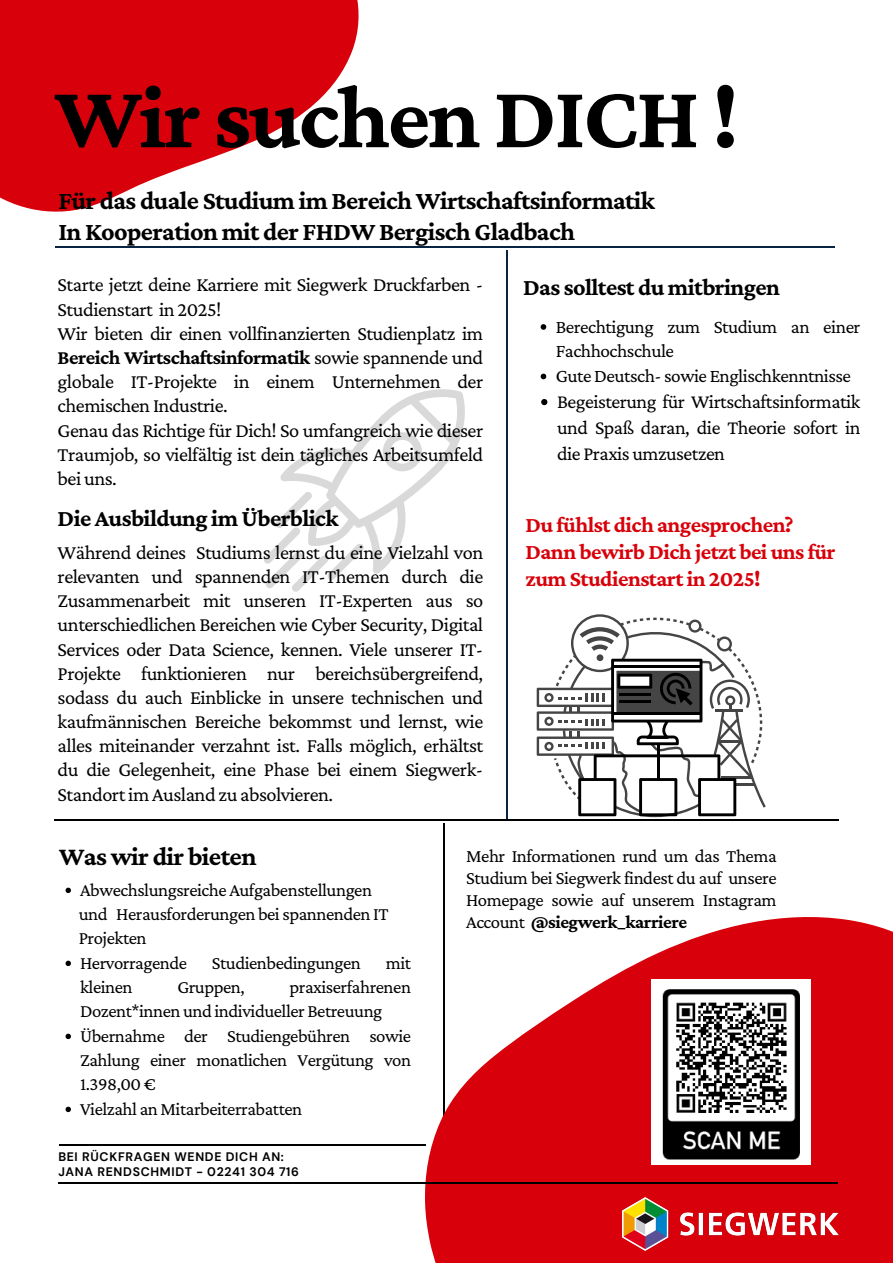
<style>
.page{position:relative;width:893px;height:1263px;background:#fff}
.page>*{position:absolute;margin:0;border:0;box-sizing:border-box;transform-origin:0 0}
.t1{font:700 91.5px "Crimson Pro";letter-spacing:-.025em;color:#000}
.t2{font:700 26.55px "Crimson Pro";letter-spacing:-.025em;color:#000}
.t3{font:700 26.1px/30.9px "Crimson Pro";letter-spacing:-.025em;color:#000}
.t4{font:700 24.15px "Crimson Pro";letter-spacing:-.025em;color:#000}
.t5{font:700 22.5px/27px "Crimson Pro";letter-spacing:-.025em;color:#d8000a}
.t6{font:20.33px/24.2px "Crimson Pro";letter-spacing:-.025em;color:#000}
.t7{font:19.95px/25.9px "Crimson Pro";letter-spacing:-.025em;color:#000;text-align:justify}
.t8{font:19.2px/24.8px "Crimson Pro";letter-spacing:-.025em;color:#000}
.t9{font:18.75px/24.3px "Crimson Pro";letter-spacing:-.025em;color:#000}
.t10{font:700 12.38px "DM Sans";letter-spacing:.055em;color:#000}
.s1{font-weight:700}
</style>
<div class="page">
<hr style="left:506px;top:251px;width:2px;height:568px;background:#092342">
<hr style="left:443px;top:823px;width:2px;height:360px;background:#000">
<hr style="left:54px;top:819px;width:784px;height:1px;background:#000">
<svg style="left:414px;top:917px;width:479px;height:346px;fill:#d8000a"></svg>
<svg style="left:0;top:0;width:410px;height:248px;fill:#d8000a"></svg>
<hr style="left:56px;top:247px;width:779px;height:1px;background:#092342">
<hr style="left:58px;top:1182px;width:779px;height:2px;background:#000">
<hr style="left:59px;top:1144px;width:366px;height:1px;background:#000">
<img style="left:622px;top:1197px;width:216px;height:53px">
<svg style="left:264px;top:389px;width:201px;height:203px"></svg>
<svg style="left:537px;top:614px;width:228px;height:204px"></svg>
<hr style="left:619px;top:693px;width:32px;height:3px;background:#000">
<hr style="left:619px;top:700px;width:32px;height:3px;background:#000">
<img style="left:651px;top:980px;width:159px;height:185px">
<svg style="left:66px;top:888px;width:5px;height:5px"></svg>
<svg style="left:66px;top:961px;width:5px;height:5px"></svg>
<svg style="left:66px;top:1034px;width:5px;height:5px"></svg>
<svg style="left:66px;top:1107px;width:5px;height:5px"></svg>
<svg style="left:540px;top:324px;width:6px;height:6px"></svg>
<svg style="left:540px;top:374px;width:6px;height:5px"></svg>
<svg style="left:541px;top:399px;width:6px;height:6px"></svg>
<h4 class="t1" style="left:55px;top:65px;width:685px">Wir suchen DICH !</h4>
<p class="t3" style="left:58px;top:184px;width:598px">Für das duale Studium im Bereich Wirtschaftsinformatik<br>In Kooperation mit der FHDW Bergisch Gladbach</p>
<p class="t6" style="left:58px;top:272px;width:427px">Starte jetzt deine Karriere mit Siegwerk Druckfarben -</p>
<h5 class="t4" style="left:523px;top:273px;width:258px">Das solltest du mitbringen</h5>
<p class="t6" style="left:58px;top:296px;width:427px">Studienstart in 2025!<br>Wir bieten dir einen vollfinanzierten Studienplatz im <span class="s1">Bereich Wirtschaftsinformatik</span> sowie spannende und globale IT-Projekte in einem Unternehmen der chemischen Industrie.<br>Genau das Richtige für Dich! So umfangreich wie dieser Traumjob, so vielfältig ist dein tägliches Arbeitsumfeld bei uns.</p>
<h5 class="t8" style="left:556px;top:314px;width:306px">Berechtigung zum Studium an einer<br>Fachhochschule</h5>
<p class="t8" style="left:556px;top:363px;width:297px">Gute Deutsch- sowie Englischkenntnisse</p>
<p class="t7" style="left:557px;top:388px;width:305px">Begeisterung für Wirtschaftsinformatik und Spaß daran, die Theorie sofort in die Praxis umzusetzen</p>
<h2 class="t4" style="left:58px;top:504px;width:282px">Die Ausbildung im Überblick</h2>
<p class="t6" style="left:58px;top:540px;width:427px;text-align:justify">Während deines Studiums lernst du eine Vielzahl von relevanten und spannenden IT-Themen durch die Zusammenarbeit mit unseren IT-Experten aus so unterschiedlichen Bereichen wie Cyber Security, Digital Services oder Data Science, kennen. Viele unserer IT-Projekte funktionieren nur bereichsübergreifend, sodass du auch Einblicke in unsere technischen und kaufmännischen Bereiche bekommst und lernst, wie alles miteinander verzahnt ist. Falls möglich, erhältst du die Gelegenheit, eine Phase bei einem Siegwerk-Standort im Ausland zu absolvieren.</p>
<h1 class="t5" style="left:525px;top:510px;width:311px">Du fühlst dich angesprochen?<br>Dann bewirb Dich jetzt bei uns für zum Studienstart in 2025!</h1>
<p class="t2" style="left:59px;top:841px;width:199px">Was wir dir bieten</p>
<p class="t9" style="left:80px;top:877px;width:293px">Abwechslungsreiche Aufgabenstellungen</p>
<p class="t9" style="left:79px;top:901px;width:311px">und Herausforderungen bei spannenden IT<br>Projekten</p>
<p class="t9" style="left:80px;top:950px;width:108px">Hervorragende</p>
<p class="t9" style="left:212px;top:950px;width:151px">Studienbedingungen</p>
<p class="t9" style="left:386px;top:950px;width:27px">mit</p>
<p class="t9" style="left:80px;top:974px;width:54px">kleinen</p>
<p class="t9" style="left:177px;top:974px;width:69px">Gruppen,</p>
<p class="t9" style="left:80px;top:974px;width:332px;text-indent:209px">praxiserfahrenen<br>Dozent*innen und individueller Betreuung</p>
<h2 class="t9" style="left:80px;top:1023px;width:332px;text-align:justify">Übernahme der Studiengebühren sowie Zahlung einer monatlichen Vergütung von 1.398,00 €</h2>
<h3 class="t9" style="left:80px;top:1096px;width:224px">Vielzahl an Mitarbeiterrabatten</h3>
<h4 class="t10" style="left:58px;top:1149px;width:227px">BEI RÜCKFRAGEN WENDE DICH AN:</h4>
<h2 class="t10" style="left:58px;top:1164px;width:242px">JANA RENDSCHMIDT - 02241 304 716</h2>
<p class="t9" style="left:466px;top:844px;width:312px;line-height:21.9px;text-align:justify">Mehr Informationen rund um das Thema Studium bei Siegwerk findest du auf unsere Homepage sowie auf unserem Instagram Account <span class="s1">@siegwerk_karriere</span></p>
</div>
